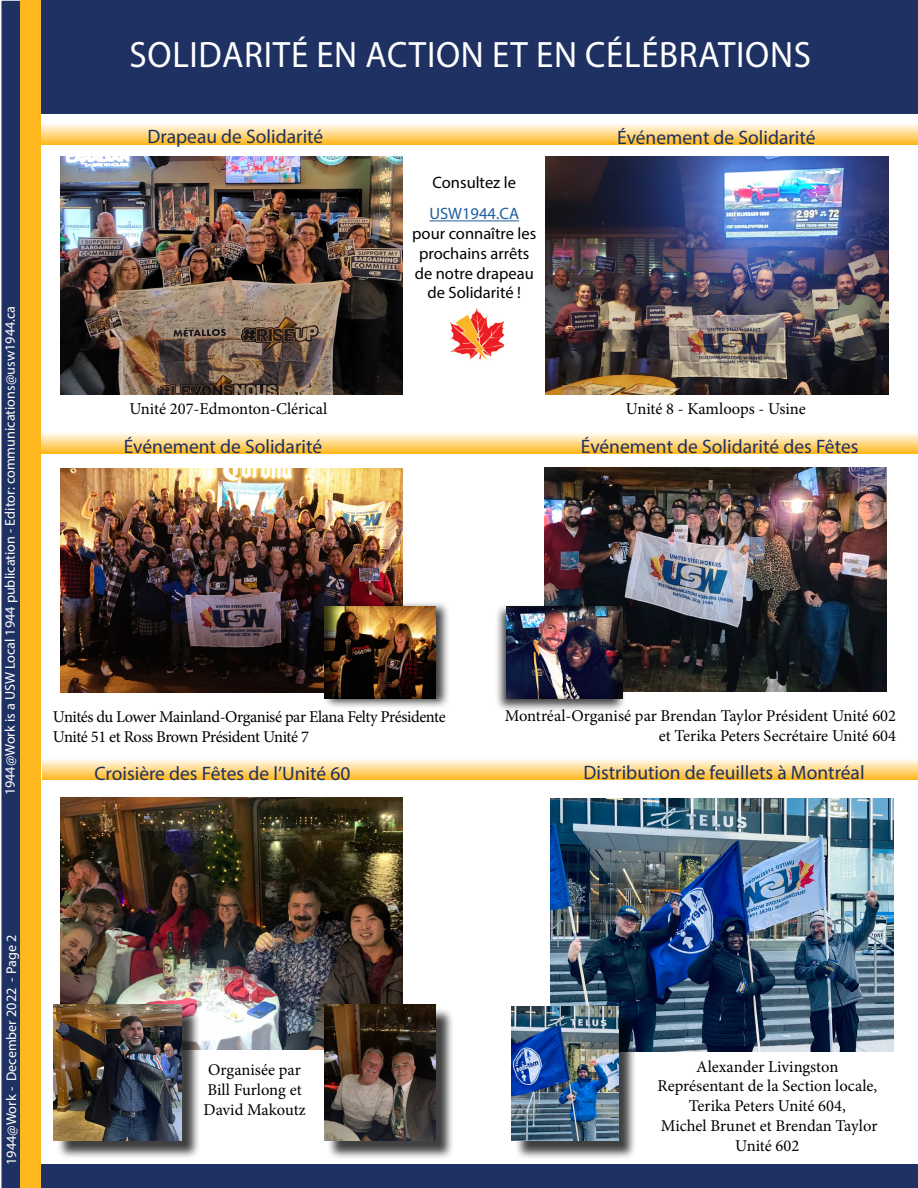
<style>
.page{position:relative;width:918px;height:1188px;background:#fff}
.page>*{position:absolute;margin:0;border:0;box-sizing:border-box;transform-origin:0 0}
.t1{font:36.9px "Myriad Pro";letter-spacing:.02em;color:#fff;scale:.95 1}
.t2{font:19.5px "Myriad Pro";color:#1f3162}
.t3{font:16.5px/19.8px "Minion Pro";letter-spacing:-.005em;color:#000;text-align:right}
.t4{font:16.5px/19.8px "Minion Pro";letter-spacing:-.03em;color:#000}
.t5{font:16.5px/19.8px "Myriad Pro";color:#000;text-align:center}
.t6{font:16.5px "Myriad Pro";color:#215e9e}
.t7{font:14.25px "Myriad Pro";color:#fff}
.t8{font:14.1px "Myriad Pro";color:#fff}
.s1{font-size:14.1px}
</style>
<div class="page">
<div style="left:1px;top:0;width:917px;height:114px;background:#1f3162"></div>
<div style="left:0;top:1165px;width:918px;height:23px;background:#1f3162"></div>
<svg style="left:0;top:0;width:21px;height:1188px"></svg>
<div style="left:21px;top:0;width:20px;height:1188px;background:#ffb71e"></div>
<img style="left:451px;top:309px;width:53px;height:52px">
<img style="left:60px;top:156px;width:343px;height:238px">
<hr style="left:429px;top:220px;width:90px;height:1px;background:#215e9e">
<img style="left:546px;top:156px;width:342px;height:238px">
<img style="left:60px;top:468px;width:343px;height:225px">
<img style="left:60px;top:797px;width:343px;height:253px">
<img style="left:544px;top:468px;width:342px;height:223px">
<img style="left:551px;top:799px;width:342px;height:252px">
<hr style="left:917px;top:0;width:1px;height:1188px;background:#1f3162">
<div style="left:322px;top:600px;width:128px;height:109px;background:#000;opacity:.75"></div>
<div style="left:311px;top:597px;width:139px;height:104px;background:#000;opacity:.75"></div>
<div style="left:494px;top:603px;width:132px;height:109px;background:#000;opacity:.75"></div>
<div style="left:493px;top:597px;width:143px;height:104px;background:#000;opacity:.75"></div>
<div style="left:326px;top:1007px;width:128px;height:152px;background:#000;opacity:.75"></div>
<img style="left:324px;top:1005px;width:111px;height:135px">
<div style="left:56px;top:1007px;width:144px;height:153px;background:#000;opacity:.75"></div>
<img style="left:54px;top:1005px;width:127px;height:136px">
<div style="left:514px;top:1009px;width:123px;height:150px;background:#000;opacity:.75"></div>
<img style="left:512px;top:1006px;width:106px;height:134px">
<div style="left:42px;top:758px;width:876px;height:22px;background:linear-gradient(to bottom,#fffefd,#ffbb29)"></div>
<div style="left:41px;top:432px;width:877px;height:22px;background:linear-gradient(to bottom,#fffdf9,#ffb924)"></div>
<div style="left:41px;top:123px;width:877px;height:22px;background:linear-gradient(to bottom,#fffdfa,#ffba26)"></div>
<p class="t8" style="left:2px;top:795px;width:491px;rotate:-90deg">1944@Work is a USW Local 1944 publication - Editor: communications@usw1944.ca</p>
<h1 class="t1" style="left:130px;top:32px;width:719px">SOLIDARITÉ EN ACTION ET EN CÉLÉBRATIONS</h1>
<p class="t2" style="left:148px;top:125px;width:177px">Drapeau de Solidarité</p>
<p class="t2" style="left:617px;top:125px;width:200px">Événement de Solidarité</p>
<p class="t5" style="left:433px;top:172px;width:85px">Consultez le</p>
<p class="t6" style="left:429px;top:204px;width:91px">USW1944.CA</p>
<p class="t5" style="left:412px;top:223px;width:126px">pour connaître les prochains arrêts de notre drapeau de Solidarité !</p>
<p class="t3" style="left:129px;top:398px;width:200px">Unité 207-Edmonton-Clérical</p>
<p class="t3" style="left:626px;top:398px;width:182px">Unité 8 - Kamloops - Usine</p>
<p class="t2" style="left:124px;top:434px;width:200px">Événement de Solidarité</p>
<p class="t2" style="left:581px;top:434px;width:279px">Événement de Solidarité des Fêtes</p>
<p class="t4" style="left:53px;top:707px;width:394px">Unités du Lower Mainland-Organisé par Elana Felty Présidente<br>Unité 51 et Ross Brown Président Unité 7</p>
<p class="t2" style="left:94px;top:762px;width:257px">Croisière des Fêtes de l’Unité 60</p>
<p class="t3" style="left:505px;top:706px;width:393px">Montréal-Organisé par Brendan Taylor Président Unité 602 et Terika Peters Secrétaire Unité 604</p>
<p class="t2" style="left:583px;top:760px;width:283px">Distribution de feuillets à Montréal</p>
<p class="t7" style="left:3px;top:1165px;width:231px;rotate:-90deg">1944@Work - <span class="s1">December</span> 2022 <span class="s1">- Page 2</span></p>
<p class="t3" style="left:203px;top:1060px;width:104px;text-align:left">Organisée par<br>Bill Furlong et<br>David Makoutz</p>
<p class="t3" style="left:658px;top:1056px;width:221px;text-align:center">Alexander Livingston<br>Représentant de la Section locale,<br>Terika Peters Unité 604,<br>Michel Brunet et Brendan Taylor<br>Unité 602</p>
</div>
